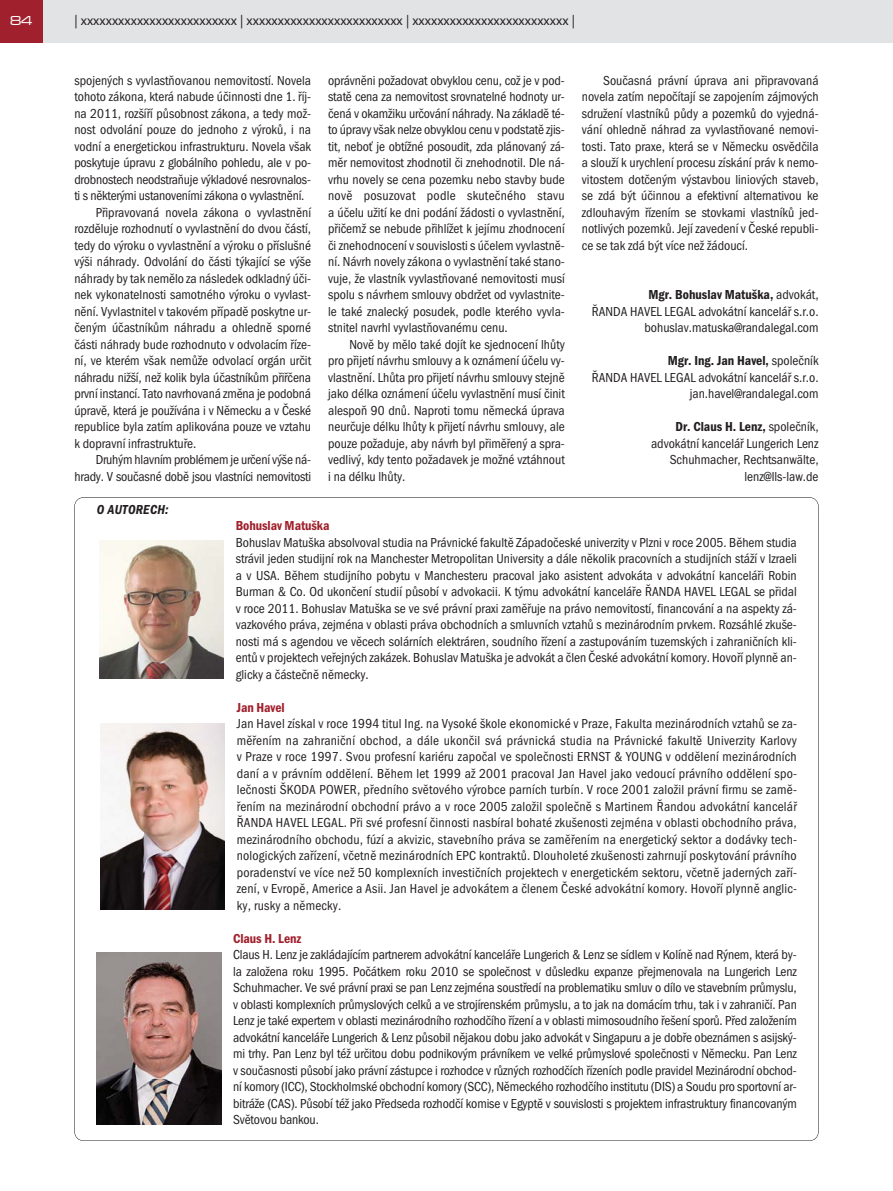
<style>
.page{position:relative;width:893px;height:1191px;background:#fff}
.page>*{position:absolute;margin:0;border:0;box-sizing:border-box;transform-origin:0 0}
.t1{font:13.5px/16.5px "Franklin Got Itc TOT Boo Con";color:#231f20;text-align:justify}
.t2{font:13.5px "Myriad Pro";color:#231f20}
.t3{font:13.5px "Franklin Got Itc TOT Dem Con";color:#231f20}
.t4{font:13.5px "Franklin Got Itc TOT Dem Con";letter-spacing:-.005em;color:#a0212d}
.t5{font:13.5px "Franklin Got Itc TOT Dem Con Ita";letter-spacing:.02em;color:#231f20}
.t6{font:500 expanded 13.5px "Microgramma DOT";color:#fff}
.s1{font-family:"Franklin Got Itc TOT Boo Con"}
</style>
<div class="page">
<div style="left:43px;top:0;width:850px;height:43px;background:#e2e3e4"></div>
<div style="left:0;top:0;width:43px;height:43px;background:#a0212d"></div>
<img style="left:99px;top:540px;width:125px;height:139px">
<img style="left:100px;top:724px;width:125px;height:186px">
<img style="left:97px;top:952px;width:124px;height:172px">
<p class="t6" style="left:10px;top:12px;width:24px">84</p>
<p class="t2" style="left:74px;top:12px;width:502px">| xxxxxxxxxxxxxxxxxxxxxxxxx | xxxxxxxxxxxxxxxxxxxxxxxxx | xxxxxxxxxxxxxxxxxxxxxxxxx |</p>
<p class="t1" style="left:74px;top:73px;width:238px">spojených s vyvlastňovanou nemovitostí. Novela</p>
<p class="t1" style="left:74px;top:90px;width:238px">tohoto zákona, která nabude účinnosti dne 1. říj-</p>
<p class="t1" style="left:74px;top:106px;width:238px">na 2011, rozšíří působnost zákona, a tedy mož-</p>
<p class="t1" style="left:74px;top:123px;width:238px">nost odvolání pouze do jednoho z výroků, i na</p>
<p class="t1" style="left:74px;top:139px;width:238px">vodní a energetickou infrastrukturu. Novela však</p>
<p class="t1" style="left:74px;top:156px;width:238px">poskytuje úpravu z globálního pohledu, ale v po-</p>
<p class="t1" style="left:74px;top:172px;width:238px">drobnostech neodstraňuje výkladové nesrovnalos-</p>
<p class="t1" style="left:74px;top:189px;width:232px">ti s některými ustanoveními zákona o vyvlastnění.</p>
<p class="t1" style="left:96px;top:205px;width:217px">Připravovaná novela zákona o vyvlastnění</p>
<p class="t1" style="left:74px;top:222px;width:238px">rozděluje rozhodnutí o vyvlastnění do dvou částí,</p>
<p class="t1" style="left:74px;top:238px;width:238px">tedy do výroku o vyvlastnění a výroku o příslušné</p>
<p class="t1" style="left:74px;top:255px;width:238px">výši náhrady. Odvolání do části týkající se výše</p>
<p class="t1" style="left:74px;top:271px;width:238px">náhrady by tak nemělo za následek odkladný úči-</p>
<p class="t1" style="left:74px;top:288px;width:238px">nek vykonatelnosti samotného výroku o vyvlast-</p>
<p class="t1" style="left:74px;top:304px;width:238px">nění. Vyvlastnitel v takovém případě poskytne ur-</p>
<p class="t1" style="left:74px;top:321px;width:238px">čeným účastníkům náhradu a ohledně sporné</p>
<p class="t1" style="left:74px;top:337px;width:238px">části náhrady bude rozhodnuto v odvolacím říze-</p>
<p class="t1" style="left:74px;top:354px;width:238px">ní, ve kterém však nemůže odvolací orgán určit</p>
<p class="t1" style="left:74px;top:370px;width:238px">náhradu nižší, než kolik byla účastníkům přiřčena</p>
<p class="t1" style="left:74px;top:387px;width:238px">první instancí. Tato navrhovaná změna je podobná</p>
<p class="t1" style="left:74px;top:403px;width:238px">úpravě, která je používána i v Německu a v České</p>
<p class="t1" style="left:74px;top:420px;width:238px">republice byla zatím aplikována pouze ve vztahu</p>
<p class="t1" style="left:74px;top:436px;width:123px">k dopravní infrastruktuře.</p>
<p class="t1" style="left:96px;top:453px;width:217px">Druhým hlavním problémem je určení výše ná-</p>
<p class="t1" style="left:74px;top:469px;width:238px">hrady. V současné době jsou vlastníci nemovitosti</p>
<p class="t5" style="left:97px;top:505px;width:73px">O AUTORECH:</p>
<p class="t1" style="left:328px;top:73px;width:238px">oprávněni požadovat obvyklou cenu, což je v pod&shy;statě cena za nemovitost srovnatelné hodnoty ur&shy;čená v okamžiku určování náhrady. Na základě té&shy;to úpravy však nelze obvyklou cenu v podstatě zjis&shy;tit, neboť je obtížné posoudit, zda plánovaný zá&shy;měr nemovitost zhodnotil či znehodnotil. Dle ná&shy;vrhu novely se cena pozemku nebo stavby bude nově posuzovat podle skutečného stavu a účelu užití ke dni podání žádosti o vyvlastnění, přičemž se nebude přihlížet k jejímu zhodnocení či znehodnocení v souvislosti s účelem vyvlastně&shy;ní. Návrh novely zákona o vyvlastnění také stano&shy;vuje, že vlastník vyvlastňované nemovitosti musí spolu s návrhem smlouvy obdržet od vyvlastnite&shy;le také znalecký posudek, podle kterého vyvla&shy;stnitel navrhl vyvlastňovanému cenu.</p>
<p class="t1" style="left:328px;top:337px;width:238px;text-indent:21px">Nově by mělo také dojít ke sjednocení lhůty pro přijetí návrhu smlouvy a k oznámení účelu vy&shy;vlastnění. Lhůta pro přijetí návrhu smlouvy stejně jako délka oznámení účelu vyvlastnění musí činit alespoň 90 dnů. Naproti tomu německá úprava neurčuje délku lhůty k přijetí návrhu smlouvy, ale pouze požaduje, aby návrh byl přiměřený a spra&shy;vedlivý, kdy tento požadavek je možné vztáhnout i na délku lhůty.</p>
<p class="t1" style="left:582px;top:73px;width:238px;text-indent:21px">Současná právní úprava ani připravovaná novela zatím nepočítají se zapojením zájmových sdružení vlastníků půdy a pozemků do vyjedná&shy;vání ohledně náhrad za vyvlastňované nemovi&shy;tosti. Tato praxe, která se v Německu osvědčila a slouží k urychlení procesu získání práv k nemo&shy;vitostem dotčeným výstavbou liniových staveb, se zdá být účinnou a efektivní alternativou ke zdlouhavým řízením se stovkami vlastníků jed&shy;notlivých pozemků. Její zavedení v České republi&shy;ce se tak zdá být více než žádoucí.</p>
<p class="t3" style="left:648px;top:290px;width:172px">Mgr. Bohuslav Matuška, <span class="s1">advokát,</span></p>
<p class="t1" style="left:592px;top:304px;width:228px;text-align:right">ŘANDA HAVEL LEGAL advokátní kancelář s.r.o. bohuslav.matuska@randalegal.com</p>
<p class="t3" style="left:668px;top:356px;width:152px">Mgr. Ing. Jan Havel, <span class="s1">společník</span></p>
<p class="t1" style="left:592px;top:370px;width:228px;text-align:right">ŘANDA HAVEL LEGAL advokátní kancelář s.r.o. jan.havel@randalegal.com</p>
<p class="t3" style="left:675px;top:422px;width:145px">Dr. Claus H. Lenz, <span class="s1">společník,</span></p>
<p class="t1" style="left:651px;top:436px;width:169px;text-align:right">advokátní kancelář Lungerich Lenz<br>Schuhmacher, Rechtsanwälte, lenz@lls-law.de</p>
<p class="t4" style="left:236px;top:521px;width:95px">Bohuslav Matuška</p>
<p class="t1" style="left:236px;top:535px;width:563px">Bohuslav Matuška absolvoval studia na Právnické fakultě Západočeské univerzity v Plzni v roce 2005. Během studia strávil jeden studijní rok na Manchester Metropolitan University a dále několik pracovních a studijních stáží v Izraeli a v USA. Během studijního pobytu v Manchesteru pracoval jako asistent advokáta v advokátní kanceláři Robin Burman &amp; Co. Od ukončení studií působí v advokacii. K týmu advokátní kanceláře ŘANDA HAVEL LEGAL se přidal v roce 2011. Bohuslav Matuška se ve své právní praxi zaměřuje na právo nemovitostí, financování a na aspekty zá&shy;vazkového práva, zejména v oblasti práva obchodních a smluvních vztahů s mezinárodním prvkem. Rozsáhlé zkuše&shy;nosti má s agendou ve věcech solárních elektráren, soudního řízení a zastupováním tuzemských i zahraničních kli&shy;entů v projektech veřejných zakázek. Bohuslav Matuška je advokát a člen České advokátní komory. Hovoří plynně an&shy;glicky a částečně německy.</p>
<p class="t4" style="left:237px;top:703px;width:50px">Jan Havel</p>
<p class="t1" style="left:237px;top:717px;width:562px">Jan Havel získal v roce 1994 titul Ing. na Vysoké škole ekonomické v Praze, Fakulta mezinárodních vztahů se za&shy;měřením na zahraniční obchod, a dále ukončil svá právnická studia na Právnické fakultě Univerzity Karlovy v Praze v roce 1997. Svou profesní kariéru započal ve společnosti ERNST &amp; YOUNG v oddělení mezinárodních daní a v právním oddělení. Během let 1999 až 2001 pracoval Jan Havel jako vedoucí právního oddělení spo&shy;lečnosti ŠKODA POWER, předního světového výrobce parních turbín. V roce 2001 založil právní firmu se zamě&shy;řením na mezinárodní obchodní právo a v roce 2005 založil společně s Martinem Řandou advokátní kancelář ŘANDA HAVEL LEGAL. Při své profesní činnosti nasbíral bohaté zkušenosti zejména v oblasti obchodního práva, mezinárodního obchodu, fúzí a akvizic, stavebního práva se zaměřením na energetický sektor a dodávky tech&shy;nologických zařízení, včetně mezinárodních EPC kontraktů. Dlouholeté zkušenosti zahrnují poskytování právního poradenství ve více než 50 komplexních investičních projektech v energetickém sektoru, včetně jaderných zaří&shy;zení, v Evropě, Americe a Asii. Jan Havel je advokátem a členem České advokátní komory. Hovoří plynně anglic&shy;ky, rusky a německy.</p>
<p class="t4" style="left:233px;top:934px;width:70px">Claus H. Lenz</p>
<p class="t1" style="left:233px;top:948px;width:565px">Claus H. Lenz je zakládajícím partnerem advokátní kanceláře Lungerich &amp; Lenz se sídlem v Kolíně nad Rýnem, která by&shy;la založena roku 1995. Počátkem roku 2010 se společnost v důsledku expanze přejmenovala na Lungerich Lenz Schuhmacher. Ve své právní praxi se pan Lenz zejména soustředí na problematiku smluv o dílo ve stavebním průmyslu, v oblasti komplexních průmyslových celků a ve strojírenském průmyslu, a to jak na domácím trhu, tak i v zahraničí. Pan Lenz je také expertem v oblasti mezinárodního rozhodčího řízení a v oblasti mimosoudního řešení sporů. Před založením advokátní kanceláře Lungerich &amp; Lenz působil nějakou dobu jako advokát v Singapuru a je dobře obeznámen s asijský&shy;mi trhy. Pan Lenz byl též určitou dobu podnikovým právníkem ve velké průmyslové společnosti v Německu. Pan Lenz v současnosti působí jako právní zástupce i rozhodce v různých rozhodčích řízeních podle pravidel Mezinárodní obchod&shy;ní komory (ICC), Stockholmské obchodní komory (SCC), Německého rozhodčího institutu (DIS) a Soudu pro sportovní ar&shy;bitráže (CAS). Působí též jako Předseda rozhodčí komise v Egyptě v souvislosti s projektem infrastruktury financovaným Světovou bankou.</p>
</div>
